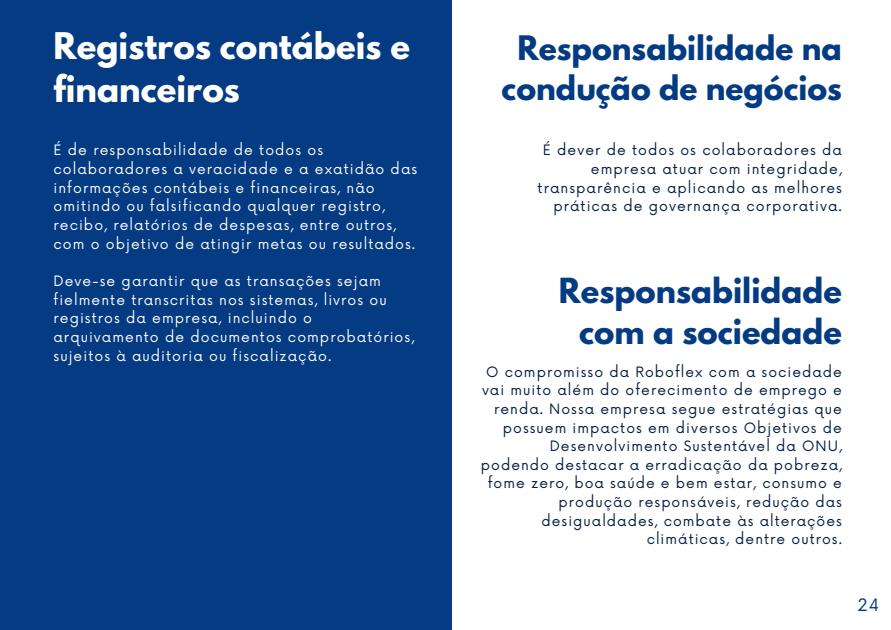
<style>
.page{position:relative;width:891px;height:630px;background:#fff}
.page>*{position:absolute;margin:0;border:0;box-sizing:border-box;transform-origin:0 0}
.t1{font:700 32.4px/43.2px "League Spartan";color:#fff}
.t2{font:700 30.8px/40.8px "League Spartan";color:#053b82;text-align:right}
.t3{font:700 30px/40px "League Spartan";color:#053b82;text-align:center}
.t4{font:16.8px "Now";color:#053b82}
.t5{font:14px/18.4px "Now";letter-spacing:.075em;color:#031e42;text-align:right}
.t6{font:14px/18.8px "Now";letter-spacing:.075em;color:#fff}
</style>
<div class="page">
<div style="left:0;top:0;width:452px;height:630px;background:#053b82"></div>
<h1 class="t1" style="left:54px;top:28px;width:358px">Registros contábeis e financeiros</h1>
<p class="t6" style="left:54px;top:141px;width:365px">É de responsabilidade de todos os colaboradores a veracidade e a exatidão das informações contábeis e financeiras, não omitindo ou falsificando qualquer registro, recibo, relatórios de despesas, entre outros, com o objetivo de atingir metas ou resultados.</p>
<p class="t6" style="left:54px;top:272px;width:362px">Deve-se garantir que as transações sejam fielmente transcritas nos sistemas, livros ou registros da empresa, incluindo o arquivamento de documentos comprobatórios, sujeitos à auditoria ou fiscalização.</p>
<h2 class="t2" style="left:559px;top:274px;width:285px">Responsabilidade com a sociedade</h2>
<p class="t5" style="left:481px;top:363px;width:363px">O compromisso da Roboflex com a sociedade vai muito além do oferecimento de emprego e renda. Nossa empresa segue estratégias que possuem impactos em diversos Objetivos de Desenvolvimento Sustentável da ONU, podendo destacar a erradicação da pobreza, fome zero, boa saúde e bem estar, consumo e produção responsáveis, redução das desigualdades, combate às alterações climáticas, dentre outros.</p>
<h3 class="t3" style="left:502px;top:32px;width:342px">Responsabilidade na condução de negócios</h3>
<p class="t5" style="left:538px;top:141px;width:306px">É dever de todos os colaboradores da empresa atuar com integridade, transparência e aplicando as melhores práticas de governança corporativa.</p>
<p class="t4" style="left:857px;top:596px;width:23px">24</p>
</div>
